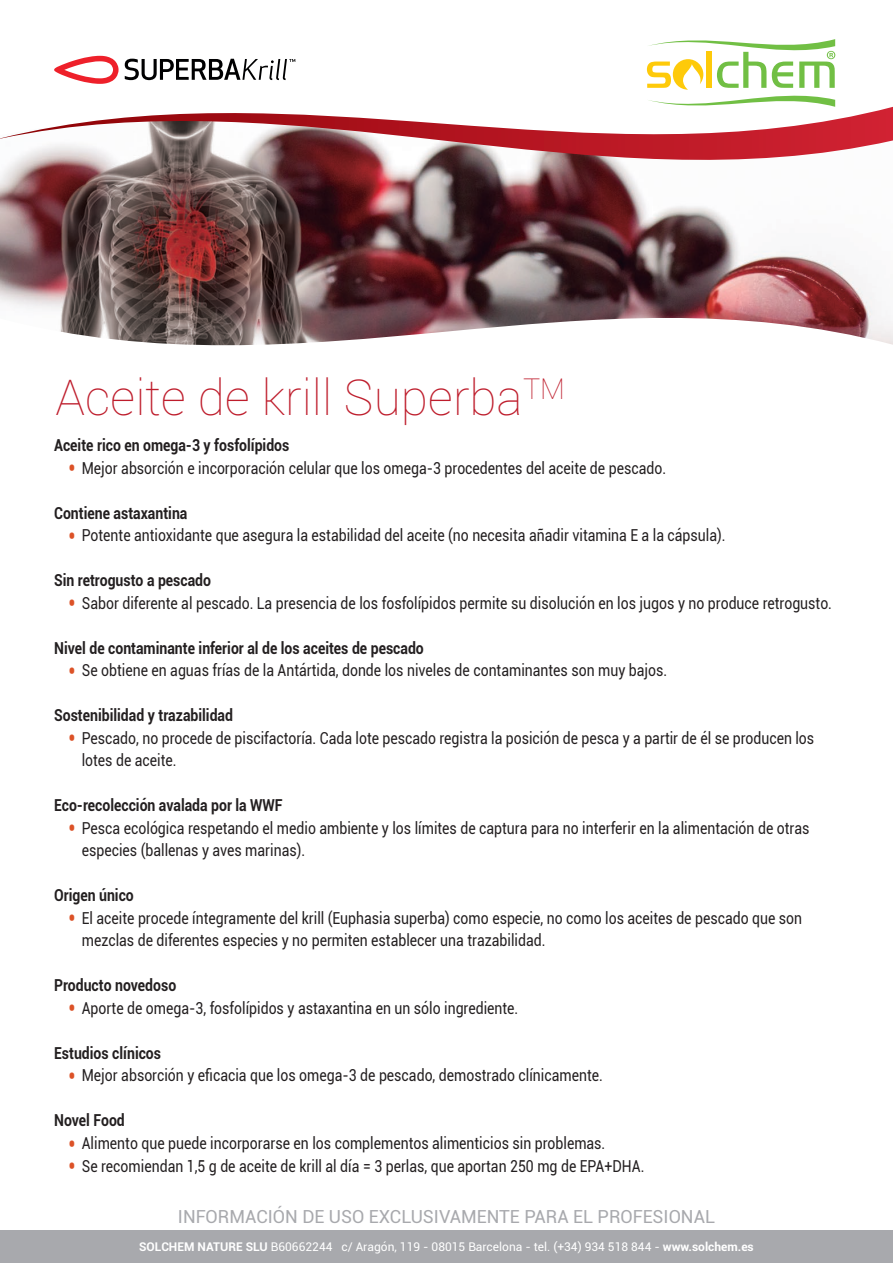
<style>
.page{position:relative;width:893px;height:1263px;background:#fff}
.page>*{position:absolute;margin:0;border:0;box-sizing:border-box;transform-origin:0 0}
.t1{font:100 49.5px "Roboto";color:#be1d2c}
.t2{font:18px "Roboto";color:#a8a9ad}
.t3{font:16.5px/22.5px "Roboto";color:#231f20;scale:.85 1}
.t4{font:700 16.5px "Roboto";color:#231f20;scale:.85 1}
.t5{font:12px "Roboto";color:#fff}
.s1{font-size:27px;color:#dc5227}
.s2{font-weight:700}
</style>
<div class="page">
<img style="left:0;top:174px;width:893px;height:172px">
<svg style="left:647px;top:39px;width:188px;height:63px"></svg>
<svg style="left:0;top:102px;width:893px;height:72px"></svg>
<div style="left:0;top:1230px;width:893px;height:33px;background:#a8a9ad"></div>
<svg style="left:54px;top:56px;width:65px;height:28px"></svg>
<svg style="left:125px;top:59px;width:170px;height:21px"></svg>
<h1 class="t1" style="left:56px;top:363px;width:511px">Aceite de krill Superba<sup>TM</sup></h1>
<p class="t4" style="left:54px;top:434px;width:278px">Aceite rico en omega-3 y fosfolípidos</p>
<p class="t3" style="left:68px;top:456px;width:705px"><span class="s1">•</span> Mejor absorción e incorporación celular que los omega-3 procedentes del aceite de pescado.</p>
<p class="t4" style="left:54px;top:501px;width:158px">Contiene astaxantina</p>
<p class="t3" style="left:68px;top:524px;width:775px"><span class="s1">•</span> Potente antioxidante que asegura la estabilidad del aceite (no necesita añadir vitamina E a la cápsula).</p>
<p class="t4" style="left:54px;top:569px;width:186px">Sin retrogusto a pescado</p>
<p class="t3" style="left:68px;top:591px;width:900px"><span class="s1">•</span> Sabor diferente al pescado. La presencia de los fosfolípidos permite su disolución en los jugos y no produce retrogusto.</p>
<p class="t4" style="left:54px;top:636px;width:436px">Nivel de contaminante inferior al de los aceites de pescado</p>
<p class="t3" style="left:68px;top:659px;width:706px"><span class="s1">•</span> Se obtiene en aguas frías de la Antártida, donde los niveles de contaminantes son muy bajos.</p>
<p class="t4" style="left:54px;top:704px;width:212px">Sostenibilidad y trazabilidad</p>
<p class="t3" style="left:82px;top:726px;width:863px;text-indent:-14px"><span class="s1">•</span> Pescado, no procede de piscifactoría. Cada lote pescado registra la posición de pesca y a partir de él se producen los lotes de aceite.</p>
<p class="t4" style="left:54px;top:794px;width:270px">Eco-recolección avalada por la WWF</p>
<p class="t3" style="left:82px;top:816px;width:858px;text-indent:-14px"><span class="s1">•</span> Pesca ecológica respetando el medio ambiente y los límites de captura para no interferir en la alimentación de otras especies (ballenas y aves marinas).</p>
<p class="t4" style="left:54px;top:884px;width:95px">Origen único</p>
<p class="t3" style="left:82px;top:906px;width:849px;text-indent:-14px"><span class="s1">•</span> El aceite procede íntegramente del krill (Euphasia superba) como especie, no como los aceites de pescado que son mezclas de diferentes especies y no permiten establecer una trazabilidad.</p>
<p class="t4" style="left:54px;top:974px;width:145px">Producto novedoso</p>
<p class="t3" style="left:68px;top:996px;width:531px"><span class="s1">•</span> Aporte de omega-3, fosfolípidos y astaxantina en un sólo ingrediente.</p>
<p class="t4" style="left:54px;top:1041px;width:127px">Estudios clínicos</p>
<p class="t3" style="left:68px;top:1064px;width:630px"><span class="s1">•</span> Mejor absorción y eficacia que los omega-3 de pescado, demostrado clínicamente.</p>
<p class="t4" style="left:54px;top:1109px;width:85px">Novel Food</p>
<p class="t3" style="left:68px;top:1131px;width:633px"><span class="s1">•</span> Alimento que puede incorporarse en los complementos alimenticios sin problemas.</p>
<p class="t3" style="left:68px;top:1154px;width:679px"><span class="s1">•</span> Se recomiendan 1,5 g de aceite de krill al día = 3 perlas, que aportan 250 mg de EPA+DHA.</p>
<p class="t2" style="left:178px;top:1204px;width:539px">INFORMACIÓN DE USO EXCLUSIVAMENTE PARA EL PROFESIONAL</p>
<p class="t5" style="left:139px;top:1238px;width:616px"><span class="s2">SOLCHEM NATURE SLU</span> B60662244 c/ Aragón, 119 - 08015 Barcelona - tel. (+34) 934 518 844 - <span class="s2">www.solchem.es</span></p>
</div>
